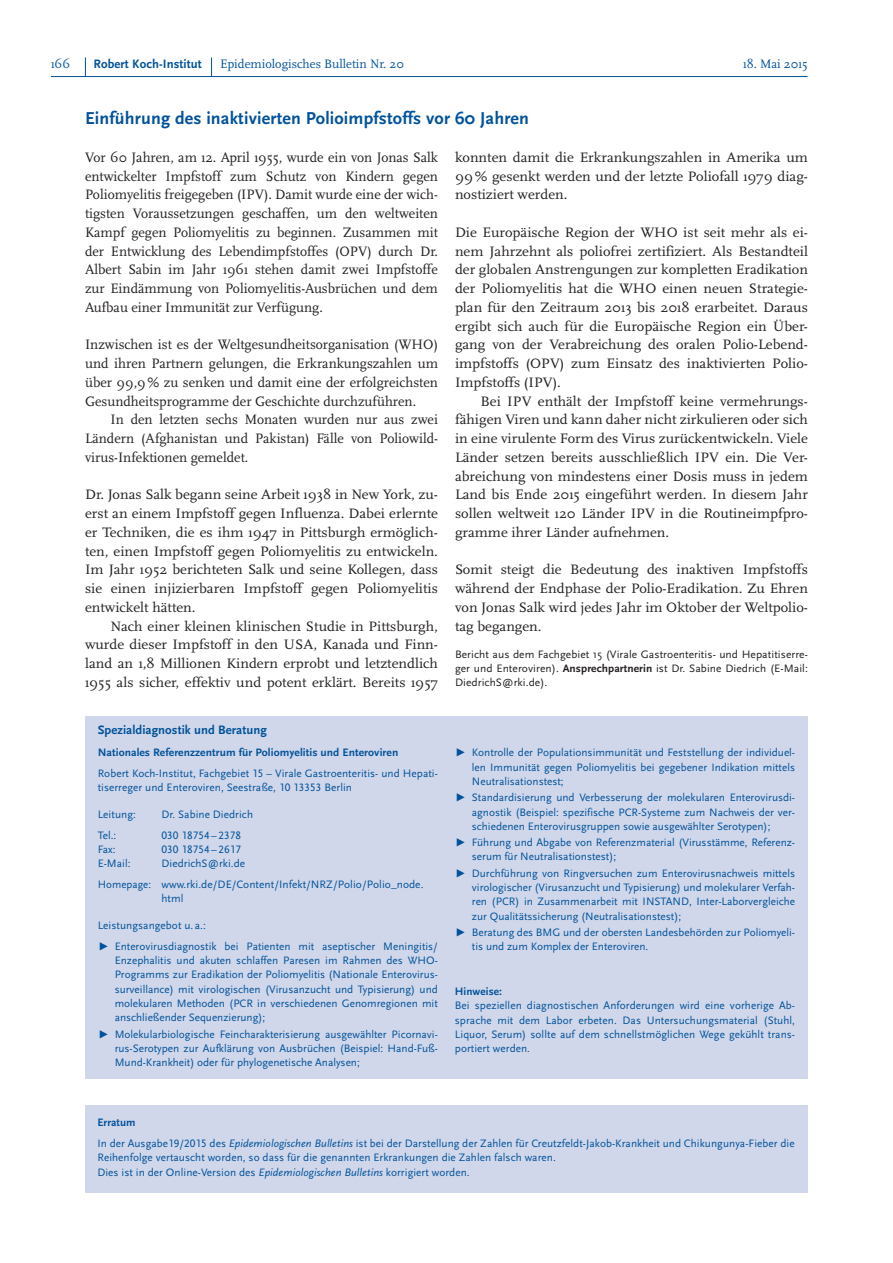
<style>
.page{position:relative;width:893px;height:1263px;background:#fff}
.page>*{position:absolute;margin:0;border:0;box-sizing:border-box;transform-origin:0 0}
.Fließtext_Überschrif{font:700 18px "Scala Sans Pro";letter-spacing:.01em;color:#01529a}
.Fließtext{font:14.25px/18.8px "Scala Pro";color:#231f20;text-align:justify;scale:1.04 1}
.Fließtext_Einzug{font:14.25px/18.8px "Scala Pro";color:#231f20;text-align:justify;scale:1.04 1}
.Fließtext-2{font:14.25px/18.8px "Scala Pro";color:#231f20;text-align:justify}
.Fließtext_Einzug-2{font:14.25px/18.8px "Scala Pro";color:#231f20;text-align:justify}
.Text_klein_P_287_Ü_8{font:700 12.75px "Scala Sans Pro";letter-spacing:.005em;color:#01529a}
.t1{font:12.75px "Scala Pro";color:#01529a}
.Text_klein_P_287{font:11.25px/14.2px "Scala Sans Pro";letter-spacing:.005em;color:#01529a;text-align:justify}
.Text_klein_schwarz{font:11.25px/14.2px "Scala Sans Pro";letter-spacing:.005em;color:#231f20;text-align:justify}
.Text_klein_P_287_bol{font:700 11.25px "Scala Sans Pro";letter-spacing:.005em;color:#01529a}
.Text_klein_P_287-2{font:700 11.25px "Scala Sans Pro";letter-spacing:.005em;color:#01529a}
.s1{font-weight:700}
.s2{font-style:italic}
</style>
<div class="page">
<svg style="left:85px;top:57px;width:1px;height:19px"></svg>
<svg style="left:211px;top:57px;width:1px;height:19px"></svg>
<hr style="left:51px;top:76px;width:756px;height:1px;background:#01529a">
<div style="left:85px;top:744px;width:723px;height:335px;background:#d0d7ea"></div>
<div style="left:85px;top:716px;width:723px;height:28px;background:#d0d7ea"></div>
<div style="left:85px;top:1105px;width:722px;height:87px;background:#d0d7ea"></div>
<p class="t1" style="left:51px;top:56px;width:21px">166</p>
<p class="Text_klein_P_287_Ü_8" style="left:94px;top:56px;width:110px">Robert Koch-Institut</p>
<p class="t1" style="left:220px;top:56px;width:185px">Epidemiologisches Bulletin Nr. 20</p>
<p class="t1" style="left:743px;top:56px;width:66px">18. Mai 2015</p>
<p class="Fließtext_Überschrif" style="left:85px;top:108px;width:445px">Einführung des inaktivierten Polioimpfstoffs vor 60 Jahren</p>
<p class="Fließtext-2" style="left:85px;top:148px;width:354px">Vor 60 Jahren, am 12. April 1955, wurde ein von Jonas Salk entwickelter Impfstoff zum Schutz von Kindern gegen Poliomyelitis freigegeben (IPV). Damit wurde eine der wich&shy;tigsten Voraussetzungen geschaffen, um den weltweiten Kampf gegen Poliomyelitis zu beginnen. Zusammen mit der Entwicklung des Lebendimpfstoffes (OPV) durch Dr.<br>Albert Sabin im Jahr 1961 stehen damit zwei Impfstoffe zur Eindämmung von Poliomyelitis-Ausbrüchen und dem Aufbau einer Immunität zur Verfügung.</p>
<p class="Fließtext-2" style="left:85px;top:335px;width:354px">Inzwischen ist es der Weltgesundheitsorganisation (WHO) und ihren Partnern gelungen, die Erkrankungszahlen um über 99,9% zu senken und damit eine der erfolgreichsten Gesundheitsprogramme der Geschichte durchzuführen.</p>
<p class="Fließtext_Einzug-2" style="left:85px;top:410px;width:354px;text-indent:26px">In den letzten sechs Monaten wurden nur aus zwei Ländern (Afghanistan und Pakistan) Fälle von Poliowild&shy;virus-Infektionen gemeldet.</p>
<p class="Fließtext" style="left:85px;top:485px;width:341px">Dr. Jonas Salk begann seine Arbeit 1938 in New York, zu&shy;erst an einem Impfstoff gegen Influenza. Dabei erlernte er Techniken, die es ihm 1947 in Pittsburgh ermöglich&shy;ten, einen Impfstoff gegen Poliomyelitis zu entwickeln.<br>Im Jahr 1952 berichteten Salk und seine Kollegen, dass sie einen injizierbaren Impfstoff gegen Poliomyelitis entwickelt hätten.</p>
<p class="Fließtext_Einzug" style="left:85px;top:616px;width:341px;text-indent:26px">Nach einer kleinen klinischen Studie in Pittsburgh, wurde dieser Impfstoff in den USA, Kanada und Finn&shy;land an 1,8 Millionen Kindern erprobt und letztendlich 1955 als sicher, effektiv und potent erklärt. Bereits 1957</p>
<p class="Fließtext_Einzug" style="left:455px;top:148px;width:341px">konnten damit die Erkrankungszahlen in Amerika um 99% gesenkt werden und der letzte Poliofall 1979 diag&shy;nostiziert werden.</p>
<p class="Fließtext" style="left:455px;top:223px;width:341px">Die Europäische Region der WHO ist seit mehr als ei&shy;nem Jahrzehnt als poliofrei zertifiziert. Als Bestandteil der globalen Anstrengungen zur kompletten Eradikation der Poliomyelitis hat die WHO einen neuen Strategie&shy;plan für den Zeitraum 2013 bis 2018 erarbeitet. Daraus ergibt sich auch für die Europäische Region ein Über&shy;gang von der Verabreichung des oralen Polio-Lebend&shy;impfstoffs (OPV) zum Einsatz des inaktivierten Polio-Impfstoffs (IPV).</p>
<p class="Fließtext_Einzug" style="left:455px;top:391px;width:341px;text-indent:26px">Bei IPV enthält der Impfstoff keine vermehrungs&shy;fähigen Viren und kann daher nicht zirkulieren oder sich in eine virulente Form des Virus zurückentwickeln. Viele Länder setzen bereits ausschließlich IPV ein. Die Ver&shy;abreichung von mindestens einer Dosis muss in jedem Land bis Ende 2015 eingeführt werden. In diesem Jahr sollen weltweit 120 Länder IPV in die Routineimpfpro&shy;gramme ihrer Länder aufnehmen.</p>
<p class="Fließtext" style="left:455px;top:560px;width:341px">Somit steigt die Bedeutung des inaktiven Impfstoffs während der Endphase der Polio-Eradikation. Zu Ehren von Jonas Salk wird jedes Jahr im Oktober der Weltpolio&shy;tag begangen.</p>
<p class="Text_klein_schwarz" style="left:455px;top:647px;width:354px">Bericht aus dem Fachgebiet 15 (Virale Gastroenteritis- und Hepatitiserre&shy;ger und Enteroviren). <span class="s1">Ansprechpartnerin</span> ist Dr. Sabine Diedrich (E-Mail:<br>DiedrichS@rki.de).</p>
<p class="Text_klein_P_287_Ü_8" style="left:98px;top:723px;width:171px">Spezialdiagnostik und Beratung</p>
<p class="Text_klein_P_287_bol" style="left:98px;top:746px;width:302px">Nationales Referenzzentrum für Poliomyelitis und Enteroviren</p>
<p class="Text_klein_P_287" style="left:98px;top:766px;width:342px">Robert Koch-Institut, Fachgebiet 15 – Virale Gastroenteritis- und Hepati&shy;tiserreger und Enteroviren, Seestraße, 10 13353 Berlin</p>
<p class="Text_klein_P_287" style="left:98px;top:807px;width:40px">Leitung:</p>
<p class="Text_klein_P_287" style="left:161px;top:807px;width:93px">Dr. Sabine Diedrich</p>
<p class="Text_klein_P_287" style="left:98px;top:828px;width:20px">Tel.:</p>
<p class="Text_klein_P_287" style="left:161px;top:828px;width:81px">030 18754 – 2378</p>
<p class="Text_klein_P_287" style="left:98px;top:842px;width:19px">Fax:</p>
<p class="Text_klein_P_287" style="left:161px;top:842px;width:81px">030 18754 – 2617</p>
<p class="Text_klein_P_287" style="left:98px;top:856px;width:35px">E-Mail:</p>
<p class="Text_klein_P_287" style="left:161px;top:856px;width:85px">DiedrichS@rki.de</p>
<p class="Text_klein_P_287" style="left:161px;top:877px;width:264px;text-indent:-64px">Homepage: www.rki.de/DE/Content/Infekt/NRZ/Polio/Polio_node. html</p>
<p class="Text_klein_P_287" style="left:98px;top:918px;width:110px">Leistungsangebot u. a.:</p>
<p class="Text_klein_P_287" style="left:115px;top:939px;width:325px;text-indent:-17px">▶ Enterovirusdiagnostik bei Patienten mit aseptischer Meningitis/ Enzephalitis und akuten schlaffen Paresen im Rahmen des WHO-Programms zur Eradikation der Poliomyelitis (Nationale Enterovirus&shy;surveillance) mit virologischen (Virusanzucht und Typisierung) und molekularen Methoden (PCR in verschiedenen Genomregionen mit anschließender Sequenzierung);</p>
<p class="Text_klein_P_287" style="left:115px;top:1027px;width:325px;text-indent:-17px">▶ Molekularbiologische Feincharakterisierung ausgewählter Picornavi&shy;rus-Serotypen zur Aufklärung von Ausbrüchen (Beispiel: Hand-Fuß-Mund-Krankheit) oder für phylogenetische Analysen;</p>
<p class="Text_klein_P_287" style="left:472px;top:745px;width:325px;text-indent:-17px">▶ Kontrolle der Populationsimmunität und Feststellung der individuel&shy;len Immunität gegen Poliomyelitis bei gegebener Indikation mittels Neutralisationstest;</p>
<p class="Text_klein_P_287" style="left:472px;top:790px;width:325px;text-indent:-17px">▶ Standardisierung und Verbesserung der molekularen Enterovirusdi&shy;agnostik (Beispiel: spezifische PCR-Systeme zum Nachweis der ver&shy;schiedenen Enterovirusgruppen sowie ausgewählter Serotypen);</p>
<p class="Text_klein_P_287" style="left:472px;top:835px;width:325px;text-indent:-17px">▶ Führung und Abgabe von Referenzmaterial (Virusstämme, Referenz&shy;serum für Neutralisationstest);</p>
<p class="Text_klein_P_287" style="left:472px;top:866px;width:325px;text-indent:-17px">▶ Durchführung von Ringversuchen zum Enterovirusnachweis mittels virologischer (Virusanzucht und Typisierung) und molekularer Verfah&shy;ren (PCR) in Zusammenarbeit mit INSTAND, Inter-Laborvergleiche zur Qualitätssicherung (Neutralisationstest);</p>
<p class="Text_klein_P_287" style="left:472px;top:925px;width:325px;text-indent:-17px">▶ Beratung des BMG und der obersten Landesbehörden zur Poliomyeli&shy;tis und zum Komplex der Enteroviren.</p>
<p class="Text_klein_P_287-2" style="left:455px;top:985px;width:49px">Hinweise:</p>
<p class="Text_klein_P_287" style="left:455px;top:998px;width:342px">Bei speziellen diagnostischen Anforderungen wird eine vorherige Ab&shy;sprache mit dem Labor erbeten. Das Untersuchungsmaterial (Stuhl, Liquor, Serum) sollte auf dem schnellstmöglichen Wege gekühlt trans&shy;portiert werden.</p>
<p class="Text_klein_P_287-2" style="left:97px;top:1116px;width:40px">Erratum</p>
<p class="Text_klein_P_287" style="left:97px;top:1136px;width:699px">In der Ausgabe19/2015 des <span class="s2">Epidemiologischen Bulletins</span> ist bei der Darstellung der Zahlen für Creutzfeldt-Jakob-Krankheit und Chikungunya-Fieber die<br>Reihenfolge vertauscht worden, so dass für die genannten Erkrankungen die Zahlen falsch waren.</p>
<p class="Text_klein_P_287" style="left:97px;top:1165px;width:374px">Dies ist in der Online-Version des <span class="s2">Epidemiologischen Bulletins</span> korrigiert worden.</p>
</div>
